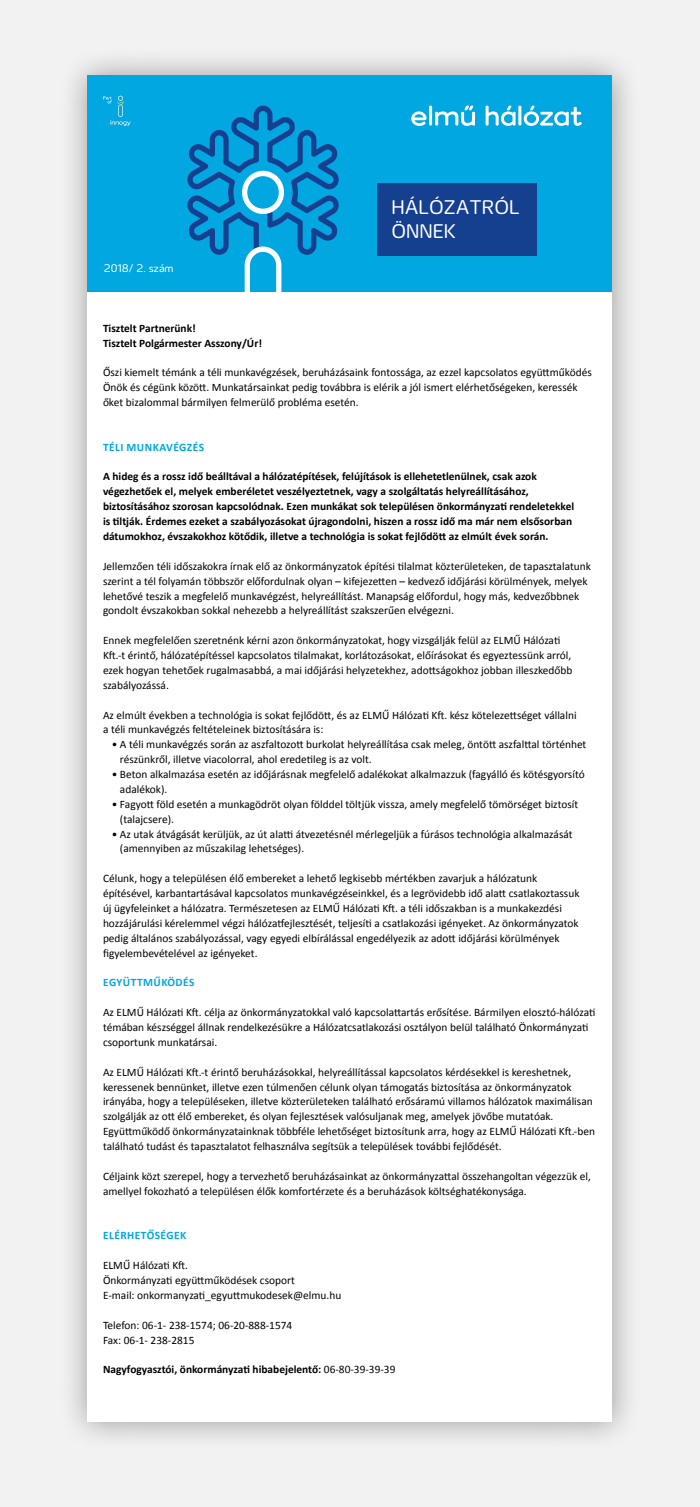
<style>
.page{position:relative;width:700px;height:1507px;background:#f2f2f2}
.page>*{position:absolute;margin:0;border:0;box-sizing:border-box;transform-origin:0 0}
.t1{font:20.3px/24.3px "Innogy";color:#fff}
.t2{font:11.38px/14.9px "Calibri";color:#000}
.t3{font:700 11.38px/14.9px "Calibri";color:#000}
.t4{font:700 11.38px "Calibri";letter-spacing:.04em;color:#00a7e0}
.t5{font:11.38px "Innogy";color:#fff}
.s1{font-weight:400}
</style>
<div class="page">
<div style="left:58px;top:46px;width:584px;height:1406px;background:#000;opacity:.37"></div>
<div style="left:88px;top:75px;width:524px;height:1347px;background:#fff"></div>
<div style="left:88px;top:75px;width:524px;height:217px;background:#00a7e0"></div>
<svg style="left:187px;top:106px;width:152px;height:186px"></svg>
<div style="left:377px;top:184px;width:160px;height:72px;background:#153f8f"></div>
<svg style="left:103px;top:96px;width:28px;height:30px"></svg>
<hr style="left:429px;top:106px;width:3px;height:20px;background:#fff">
<hr style="left:518px;top:106px;width:3px;height:20px;background:#fff">
<svg style="left:411px;top:111px;width:16px;height:15px"></svg>
<svg style="left:435px;top:106px;width:40px;height:20px"></svg>
<svg style="left:486px;top:106px;width:30px;height:20px"></svg>
<svg style="left:524px;top:106px;width:58px;height:20px"></svg>
<p class="t5" style="left:104px;top:262px;width:71px">2018/ 2. szám</p>
<h1 class="t1" style="left:391px;top:195px;width:130px">HÁLÓZATRÓL<br>ÖNNEK</h1>
<p class="t3" style="left:103px;top:320px;width:161px">Tisztelt Partnerünk!<br>Tisztelt Polgármester Asszony/Úr!</p>
<p class="t2" style="left:103px;top:364px;width:490px">Őszi kiemelt témánk a téli munkavégzések, beruházásaink fontossága, az ezzel kapcsolatos együttműködés<br>Önök és cégünk között. Munkatársainkat pedig továbbra is elérik a jól ismert elérhetőségeken, keressék őket bizalommal bármilyen felmerülő probléma esetén.</p>
<p class="t4" style="left:103px;top:440px;width:102px">TÉLI MUNKAVÉGZÉS</p>
<p class="t3" style="left:103px;top:469px;width:473px">A hideg és a rossz idő beálltával a hálózatépítések, felújítások is ellehetetlenülnek, csak azok végezhetőek el, melyek emberéletet veszélyeztetnek, vagy a szolgáltatás helyreállításához, biztosításához szorosan kapcsolódnak. Ezen munkákat sok településen önkormányzati rendeletekkel is tiltják. Érdemes ezeket a szabályozásokat újragondolni, hiszen a rossz idő ma már nem elsősorban dátumokhoz, évszakokhoz kötődik, illetve a technológia is sokat fejlődött az elmúlt évek során.</p>
<p class="t2" style="left:103px;top:558px;width:489px">Jellemzően téli időszakokra írnak elő az önkormányzatok építési tilalmat közterületeken, de tapasztalatunk szerint a tél folyamán többször előfordulnak olyan – kifejezetten – kedvező időjárási körülmények, melyek lehetővé teszik a megfelelő munkavégzést, helyreállítást. Manapság előfordul, hogy más, kedvezőbbnek gondolt évszakokban sokkal nehezebb a helyreállítást szakszerűen elvégezni.</p>
<p class="t2" style="left:103px;top:632px;width:471px">Ennek megfelelően szeretnénk kérni azon önkormányzatokat, hogy vizsgálják felül az ELMŰ Hálózati Kft.-t érintő, hálózatépítéssel kapcsolatos tilalmakat, korlátozásokat, előírásokat és egyeztessünk arról, ezek hogyan tehetőek rugalmasabbá, a mai időjárási helyzetekhez, adottságokhoz jobban illeszkedőbb szabályozássá.</p>
<p class="t2" style="left:103px;top:707px;width:475px">Az elmúlt években a technológia is sokat fejlődött, és az ELMŰ Hálózati Kft. kész kötelezettséget vállalni a téli munkavégzés feltételeinek biztosítására is:</p>
<p class="t2" style="left:120px;top:736px;width:468px;text-indent:-8px">• A téli munkavégzés során az aszfaltozott burkolat helyreállítása csak meleg, öntött aszfalttal történhet részünkről, illetve viacolorral, ahol eredetileg is az volt.</p>
<p class="t2" style="left:120px;top:766px;width:466px;text-indent:-8px">• Beton alkalmazása esetén az időjárásnak megfelelő adalékokat alkalmazzuk (fagyálló és kötésgyorsító adalékok).</p>
<p class="t2" style="left:120px;top:796px;width:460px;text-indent:-8px">• Fagyott föld esetén a munkagödröt olyan földdel töltjük vissza, amely megfelelő tömörséget biztosít (talajcsere).</p>
<p class="t2" style="left:120px;top:826px;width:454px;text-indent:-8px">• Az utak átvágását kerüljük, az út alatti átvezetésnél mérlegeljük a fúrásos technológia alkalmazását (amennyiben az műszakilag lehetséges).</p>
<p class="t2" style="left:103px;top:870px;width:478px">Célunk, hogy a településen élő embereket a lehető legkisebb mértékben zavarjuk a hálózatunk építésével, karbantartásával kapcsolatos munkavégzéseinkkel, és a legrövidebb idő alatt csatlakoztassuk új ügyfeleinket a hálózatra. Természetesen az ELMŰ Hálózati Kft. a téli időszakban is a munkakezdési hozzájárulási kérelemmel végzi hálózatfejlesztését, teljesíti a csatlakozási igényeket. Az önkormányzatok pedig általános szabályozással, vagy egyedi elbírálással engedélyezik az adott időjárási körülmények figyelembevételével az igényeket.</p>
<p class="t4" style="left:103px;top:975px;width:93px">EGYÜTTMŰKÖDÉS</p>
<p class="t2" style="left:103px;top:1004px;width:494px">Az ELMŰ Hálózati Kft. célja az önkormányzatokkal való kapcsolattartás erősítése. Bármilyen elosztó-hálózati témában készséggel állnak rendelkezésükre a Hálózatcsatlakozási osztályon belül található Önkormányzati csoportunk munkatársai.</p>
<p class="t2" style="left:103px;top:1064px;width:494px">Az ELMŰ Hálózati Kft.-t érintő beruházásokkal, helyreállítással kapcsolatos kérdésekkel is kereshetnek, keressenek bennünket, illetve ezen túlmenően célunk olyan támogatás biztosítása az önkormányzatok irányába, hogy a településeken, illetve közterületeken található erősáramú villamos hálózatok maximálisan szolgálják az ott élő embereket, és olyan fejlesztések valósuljanak meg, amelyek jövőbe mutatóak.<br>Együttműködő önkormányzatainknak többféle lehetőséget biztosítunk arra, hogy az ELMŰ Hálózati Kft.-ben található tudást és tapasztalatot felhasználva segítsük a települések további fejlődését.</p>
<p class="t2" style="left:103px;top:1168px;width:489px">Céljaink közt szerepel, hogy a tervezhető beruházásainkat az önkormányzattal összehangoltan végezzük el, amellyel fokozható a településen élők komfortérzete és a beruházások költséghatékonysága.</p>
<p class="t4" style="left:103px;top:1228px;width:85px">ELÉRHETŐSÉGEK</p>
<p class="t2" style="left:103px;top:1257px;width:240px">ELMŰ Hálózati Kft.<br>Önkormányzati együttműködések csoport<br>E-mail: onkormanyzati_egyuttmukodesek@elmu.hu</p>
<p class="t2" style="left:103px;top:1317px;width:191px">Telefon: 06-1- 238-1574; 06-20-888-1574<br>Fax: 06-1- 238-2815</p>
<p class="t3" style="left:103px;top:1361px;width:294px">Nagyfogyasztói, önkormányzati hibabejelentő: <span class="s1">06-80-39-39-39</span></p>
</div>
